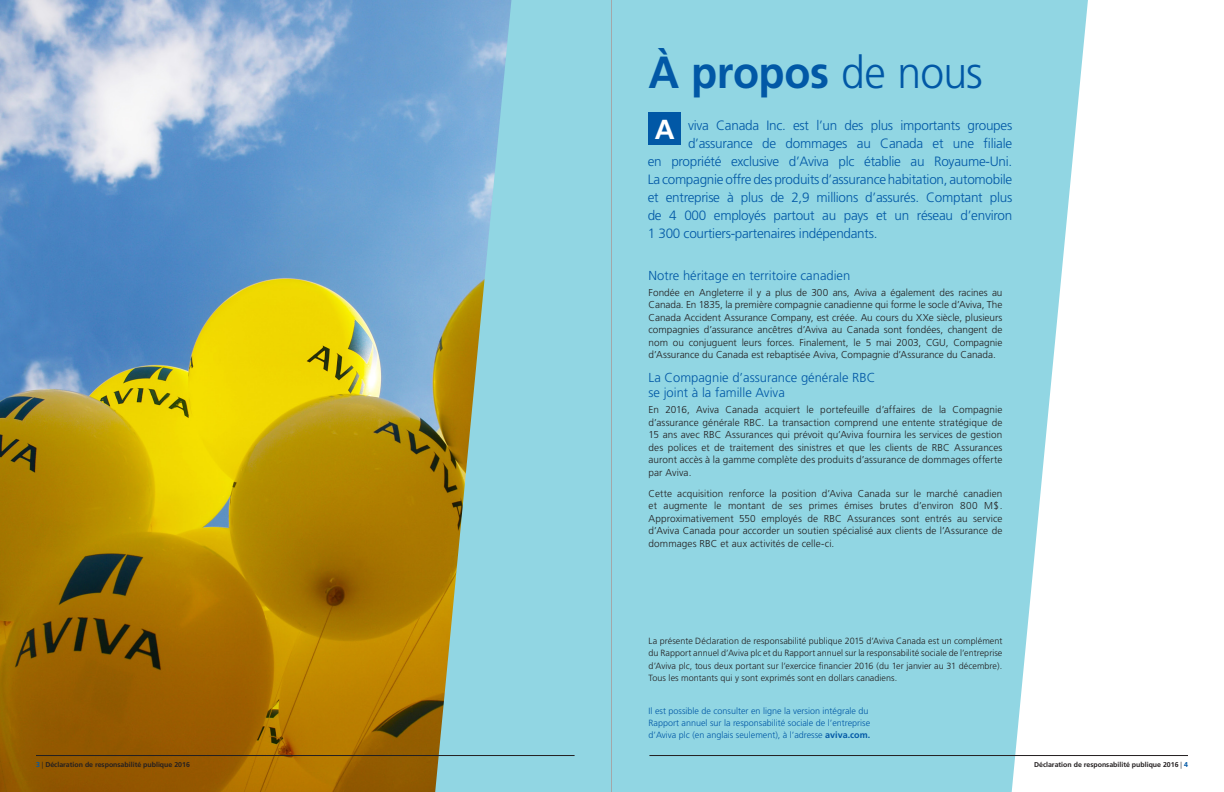
<style>
.page{position:relative;width:1224px;height:792px;background:#fff}
.page>*{position:absolute;margin:0;border:0;box-sizing:border-box;transform-origin:0 0}
.t1{font:700 45px "Frutiger";letter-spacing:-.01em;color:#0158a6;scale:.95 1}
.t2{font:700 27.5px "Frutiger";color:#fff}
.Title_Intro{font:300 13.5px "Frutiger";letter-spacing:-.02em;color:#0158a6}
.Body_Copy_1{font:300 13px/15px "Frutiger";color:#0158a6}
.Heading_1{font:300 13px "Frutiger";color:#0158a6}
.Body_Copy_1-2{font:300 10px/12.5px "Frutiger";letter-spacing:.005em;color:#231f20;text-align:justify}
.Body_Copy_1-3{font:300 9px/12.5px "Frutiger";letter-spacing:.005em;color:#231f20;text-align:justify}
.t3{font:300 9px/12px "Frutiger";color:#0158a6}
.t4{font:700 7px "Frutiger";color:#231f20}
.s1{font-weight:300}
.s2{font-weight:700}
.s3{color:#0158a6}
</style>
<div class="page">
<img style="left:0;top:0;width:435px;height:792px">
<div style="left:435px;top:0;width:577px;height:792px;background:#91d6e3"></div>
<svg style="left:1012px;top:0;width:76px;height:788px;fill:#91d6e3"></svg>
<div style="left:648px;top:112px;width:33px;height:33px;background:#0158a6"></div>
<hr style="left:611px;top:0;width:1px;height:792px;background:#a3a7a9">
<hr style="left:36px;top:755px;width:539px;height:1px;background:#231f20">
<hr style="left:649px;top:755px;width:539px;height:1px;background:#231f20">
<p class="t1" style="left:648px;top:46px;width:353px">À propos <span class="s1">de nous</span></p>
<p class="Title_Intro" style="left:688px;top:118px;width:326px">viva Canada Inc. est l’un des plus importants groupes</p>
<p class="Title_Intro" style="left:688px;top:136px;width:326px">d’assurance de dommages au Canada et une filiale</p>
<p class="Title_Intro" style="left:648px;top:154px;width:366px">en propriété exclusive d’Aviva plc établie au Royaume-Uni.</p>
<p class="Title_Intro" style="left:648px;top:172px;width:366px">La compagnie offre des produits d’assurance habitation, automobile</p>
<p class="Title_Intro" style="left:648px;top:190px;width:366px">et entreprise à plus de 2,9 millions d’assurés. Comptant plus</p>
<p class="Title_Intro" style="left:648px;top:208px;width:366px">de 4 000 employés partout au pays et un réseau d’environ</p>
<p class="Title_Intro" style="left:648px;top:226px;width:231px">1 300 courtiers-partenaires indépendants.</p>
<p class="Heading_1" style="left:649px;top:268px;width:203px">Notre héritage en territoire canadien</p>
<p class="Body_Copy_1-2" style="left:649px;top:286px;width:355px">Fondée en Angleterre il y a plus de 300 ans, Aviva a également des racines au Canada. En 1835, la première compagnie canadienne qui forme le socle d’Aviva, The Canada Accident Assurance Company, est créée. Au cours du XXe siècle, plusieurs compagnies d’assurance ancêtres d’Aviva au Canada sont fondées, changent de nom ou conjuguent leurs forces. Finalement, le 5 mai 2003, CGU, Compagnie d’Assurance du Canada est rebaptisée Aviva, Compagnie d’Assurance du Canada.</p>
<p class="Body_Copy_1" style="left:649px;top:370px;width:228px">La Compagnie d’assurance générale RBC se joint à la famille Aviva</p>
<p class="Body_Copy_1-2" style="left:649px;top:404px;width:355px">En 2016, Aviva Canada acquiert le portefeuille d’affaires de la Compagnie d’assurance générale RBC. La transaction comprend une entente stratégique de 15 ans avec RBC Assurances qui prévoit qu’Aviva fournira les services de gestion des polices et de traitement des sinistres et que les clients de RBC Assurances auront accès à la gamme complète des produits d’assurance de dommages offerte par Aviva.</p>
<p class="Body_Copy_1-2" style="left:649px;top:487px;width:355px">Cette acquisition renforce la position d’Aviva Canada sur le marché canadien et augmente le montant de ses primes émises brutes d’environ 800 M$.<br>Approximativement 550 employés de RBC Assurances sont entrés au service d’Aviva Canada pour accorder un soutien spécialisé aux clients de l’Assurance de dommages RBC et aux activités de celle-ci.</p>
<p class="t2" style="left:655px;top:113px;width:21px">A</p>
<p class="Body_Copy_1-3" style="left:649px;top:635px;width:355px">La présente Déclaration de responsabilité publique 2015 d’Aviva Canada est un complément du Rapport annuel d’Aviva plc et du Rapport annuel sur la responsabilité sociale de l’entreprise d’Aviva plc, tous deux portant sur l’exercice financier 2016 (du 1er janvier au 31 décembre).<br>Tous les montants qui y sont exprimés sont en dollars canadiens.</p>
<p class="t3" style="left:649px;top:705px;width:223px">Il est possible de consulter en ligne la version intégrale du<br>Rapport annuel sur la responsabilité sociale de l’entreprise d’Aviva plc (en anglais seulement), à l’adresse <span class="s2">aviva.com.</span></p>
<p class="t4" style="left:36px;top:760px;width:155px"><span class="s3">3</span> <span class="s1">|</span> Déclaration de responsabilité publique 2016</p>
<p class="t4" style="left:1034px;top:760px;width:155px">Déclaration de responsabilité publique 2016 <span class="s1">|</span> <span class="s3">4</span></p>
</div>
